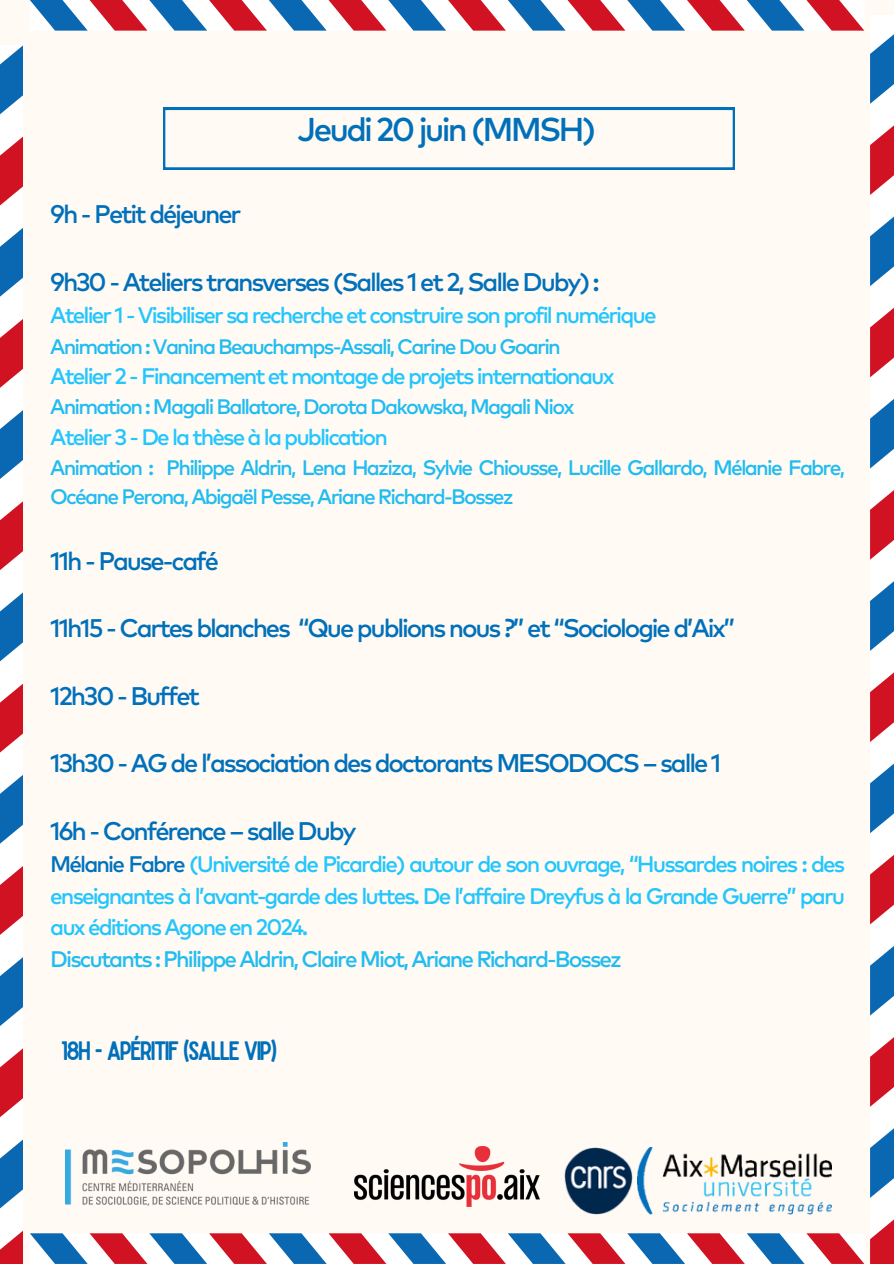
<style>
.page{position:relative;width:894px;height:1264px;background:#fff}
.page>*{position:absolute;margin:0;border:0;box-sizing:border-box;transform-origin:0 0}
.t1{font:500 33px "Mark Pro";letter-spacing:-.085em;color:#0070ba}
.t2{font:500 25.5px "Mark Pro";letter-spacing:-.085em;color:#0070ba}
.t3{font:25.5px "Sailors";letter-spacing:-.085em;color:#0070ba}
.t4{font:500 22.5px/31.5px "Mark Pro";letter-spacing:-.085em;color:#23c6fd;text-align:justify}
.t5{font:500 22.5px "Mark Pro";letter-spacing:-.085em;color:#21bcf0}
.t6{font:500 21px/29.2px "Mark Pro";letter-spacing:-.085em;color:#21bcf0}
.s1{color:#0072bd}
</style>
<div class="page">
<div style="left:0;top:0;width:893px;height:1263px;background:#fffaf4"></div>
<svg style="left:30px;top:0;width:834px;height:30px"></svg>
<svg style="left:30px;top:1233px;width:834px;height:30px"></svg>
<svg style="left:0;top:45px;width:23px;height:1218px"></svg>
<svg style="left:870px;top:15px;width:23px;height:1248px"></svg>
<svg style="left:163px;top:108px;width:571px;height:61px"></svg>
<img style="left:564px;top:1147px;width:69px;height:67px">
<img style="left:637px;top:1147px;width:194px;height:67px">
<img style="left:65px;top:1142px;width:246px;height:63px">
<img style="left:354px;top:1146px;width:185px;height:60px">
<p class="t2" style="left:50px;top:203px;width:193px">9h - Petit déjeuner</p>
<p class="t1" style="left:297px;top:114px;width:300px">Jeudi 20 juin (MMSH)</p>
<p class="t2" style="left:50px;top:270px;width:550px">9h30 - Ateliers transverses (Salles 1 et 2, Salle Duby) :</p>
<p class="t4" style="left:50px;top:301px;width:607px">Atelier 1 - Visibiliser sa recherche et construire son profil numérique</p>
<h1 class="t6" style="left:50px;top:333px;width:512px">Animation : Vanina Beauchamps-Assali, Carine Dou Goarin</h1>
<h2 class="t4" style="left:50px;top:361px;width:565px">Atelier 2 - Financement et montage de projets internationaux</h2>
<p class="t6" style="left:50px;top:393px;width:525px">Animation : Magali Ballatore, Dorota Dakowska, Magali Niox</p>
<p class="t4" style="left:50px;top:422px;width:339px">Atelier 3 - De la thèse à la publication</p>
<p class="t6" style="left:50px;top:454px;width:796px">Animation : Philippe Aldrin, Lena Haziza, Sylvie Chiousse, Lucille Gallardo, Mélanie Fabre,<br>Océane Perona, Abigaël Pesse, Ariane Richard-Bossez</p>
<p class="t2" style="left:50px;top:549px;width:170px">11h - Pause-café</p>
<p class="t2" style="left:50px;top:617px;width:686px">11h15 - Cartes blanches “Que publions nous ?” et “Sociologie d’Aix”</p>
<p class="t2" style="left:50px;top:684px;width:151px">12h30 - Buffet</p>
<p class="t2" style="left:50px;top:752px;width:672px">13h30 - AG de l’association des doctorants MESODOCS – salle 1</p>
<h2 class="t2" style="left:50px;top:819px;width:308px">16h - Conférence – salle Duby</h2>
<h2 class="t4" style="left:50px;top:850px;width:796px"><span class="s1">Mélanie Fabre</span> (Université de Picardie) autour de son ouvrage, “Hussardes noires : des enseignantes à l’avant-garde des luttes. De l’affaire Dreyfus à la Grande Guerre” paru aux éditions Agone en 2024.</h2>
<h2 class="t5" style="left:50px;top:949px;width:573px">Discutants : Philippe Aldrin, Claire Miot, Ariane Richard-Bossez</h2>
<h2 class="t3" style="left:61px;top:1041px;width:218px">18H - APÉRITIF (SALLE VIP)</h2>
</div>
